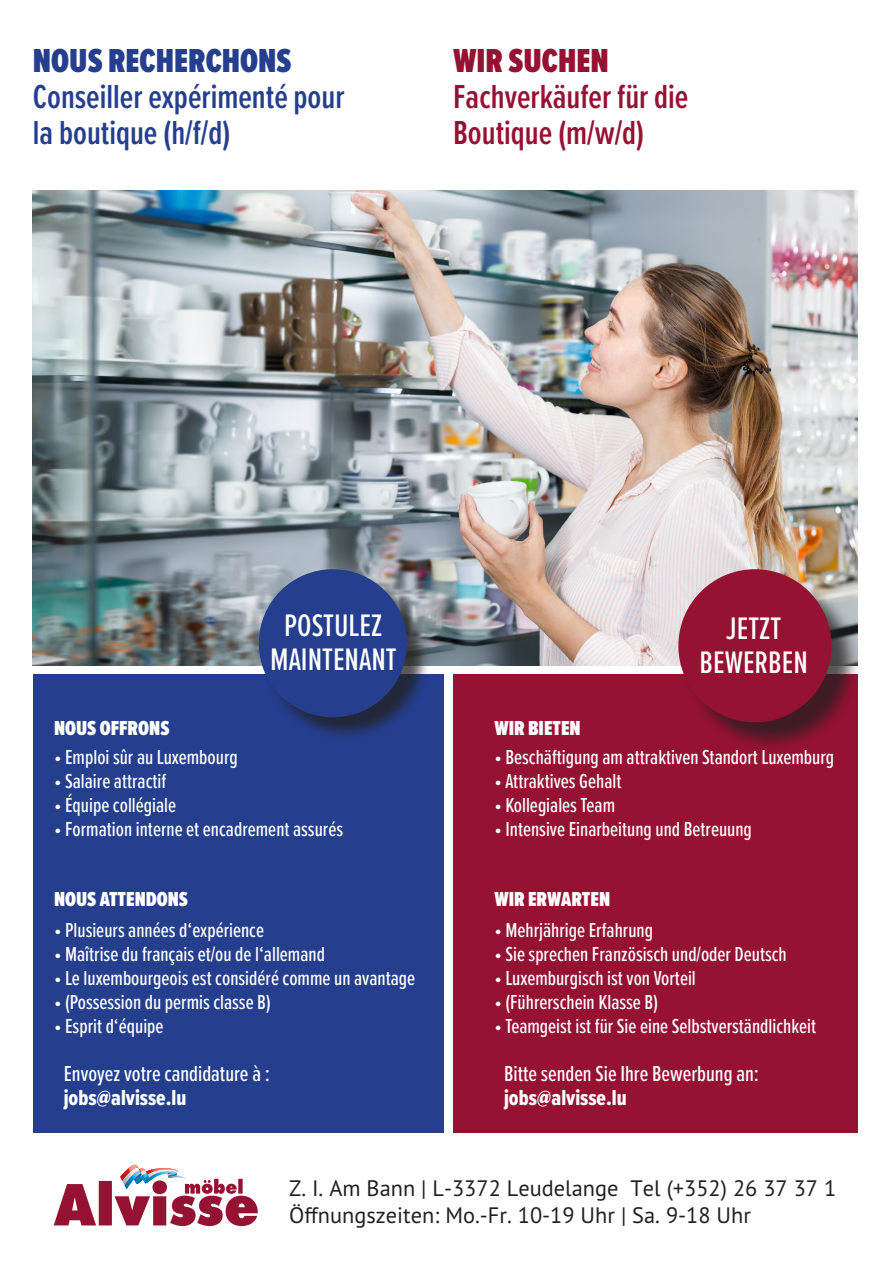
<style>
.page{position:relative;width:893px;height:1263px;background:#fff}
.page>*{position:absolute;margin:0;border:0;box-sizing:border-box;transform-origin:0 0}
.t1{font:600 34.5px/36px "Proxima Nova Ex Cn";color:#253f8e}
.t2{font:600 34.5px/36px "Proxima Nova Ex Cn";color:#951233}
.t3{font:900 34.5px "Proxima Nova Ex Cn";color:#253f8e}
.t4{font:900 34.5px "Proxima Nova Ex Cn";color:#951233}
.t5{font:500 32.25px/33.8px "Proxima Nova Ex Cn";color:#fff;text-align:center}
.t6{font:500 22.5px "Proxima Nova Ex Cn";color:#fff}
.t7{font:22.5px "Proxima Nova Ex Cn Extrabld";color:#fff}
.t8{font:22.35px/26.8px "PT Sans Pro";color:#231f20}
.t9{font:500 21px "Proxima Nova Ex Cn";color:#fff}
.t10{font:900 21px "Proxima Nova Ex Cn";color:#fff}
</style>
<div class="page">
<img style="left:33px;top:190px;width:825px;height:475px">
<div style="left:454px;top:674px;width:404px;height:458px;background:#951233"></div>
<div style="left:33px;top:674px;width:411px;height:458px;background:#253f8e"></div>
<svg style="left:54px;top:1165px;width:204px;height:61px"></svg>
<div style="left:682px;top:573px;width:180px;height:180px;background:#231f20;opacity:.75"></div>
<div style="left:678px;top:569px;width:153px;height:153px;background:#951233;border-radius:50%"></div>
<div style="left:262px;top:572px;width:169px;height:169px;background:#231f20;opacity:.75"></div>
<div style="left:259px;top:569px;width:148px;height:148px;background:#253f8e;border-radius:50%"></div>
<h1 class="t3" style="left:33px;top:36px;width:260px">NOUS RECHERCHONS</h1>
<h1 class="t1" style="left:33px;top:78px;width:313px">Conseiller expérimenté pour la boutique (h/f/d)</h1>
<h1 class="t4" style="left:453px;top:36px;width:157px">WIR SUCHEN</h1>
<h1 class="t2" style="left:453px;top:78px;width:237px">Fachverkäufer für die<br>Boutique (m/w/d)</h1>
<h2 class="t5" style="left:270px;top:607px;width:128px">POSTULEZ<br>MAINTENANT</h2>
<p class="t10" style="left:54px;top:712px;width:117px">NOUS OFFRONS</p>
<p class="t10" style="left:494px;top:712px;width:88px">WIR BIETEN</p>
<h2 class="t5" style="left:700px;top:610px;width:110px">JETZT<br>BEWERBEN</h2>
<p class="t9" style="left:54px;top:742px;width:185px">• Emploi sûr au Luxembourg</p>
<p class="t9" style="left:54px;top:766px;width:114px">• Salaire attractif</p>
<p class="t9" style="left:54px;top:790px;width:124px">• Équipe collégiale</p>
<p class="t9" style="left:54px;top:814px;width:291px">• Formation interne et encadrement assurés</p>
<p class="t9" style="left:494px;top:742px;width:341px">• Beschäftigung am attraktiven Standort Luxemburg</p>
<p class="t9" style="left:494px;top:766px;width:129px">• Attraktives Gehalt</p>
<p class="t9" style="left:494px;top:790px;width:122px">• Kollegiales Team</p>
<p class="t9" style="left:494px;top:814px;width:259px">• Intensive Einarbeitung und Betreuung</p>
<p class="t10" style="left:54px;top:883px;width:136px">NOUS ATTENDONS</p>
<p class="t10" style="left:494px;top:883px;width:117px">WIR ERWARTEN</p>
<p class="t9" style="left:54px;top:914px;width:212px">• Plusieurs années d‘expérience</p>
<p class="t9" style="left:54px;top:938px;width:273px">• Maîtrise du français et/ou de l‘allemand</p>
<p class="t9" style="left:54px;top:962px;width:363px">• Le luxembourgeois est considéré comme un avantage</p>
<p class="t9" style="left:54px;top:986px;width:218px">• (Possession du permis classe B)</p>
<p class="t9" style="left:54px;top:1010px;width:111px">• Esprit d‘équipe</p>
<p class="t6" style="left:64px;top:1057px;width:208px">Envoyez votre candidature à :</p>
<p class="t7" style="left:64px;top:1081px;width:124px">jobs@alvisse.lu</p>
<p class="t9" style="left:494px;top:914px;width:160px">• Mehrjährige Erfahrung</p>
<p class="t9" style="left:494px;top:938px;width:294px">• Sie sprechen Französisch und/oder Deutsch</p>
<p class="t9" style="left:494px;top:962px;width:203px">• Luxemburgisch ist von Vorteil</p>
<p class="t9" style="left:494px;top:986px;width:165px">• (Führerschein Klasse B)</p>
<p class="t9" style="left:494px;top:1010px;width:323px">• Teamgeist ist für Sie eine Selbstverständlichkeit</p>
<p class="t6" style="left:504px;top:1057px;width:256px">Bitte senden Sie Ihre Bewerbung an:</p>
<p class="t7" style="left:504px;top:1081px;width:124px">jobs@alvisse.lu</p>
<p class="t8" style="left:289px;top:1174px;width:549px">Z. I. Am Bann | L-3372 Leudelange Tel (+352) 26 37 37 1<br>Öffnungszeiten: Mo.-Fr. 10-19 Uhr | Sa. 9-18 Uhr</p>
</div>
